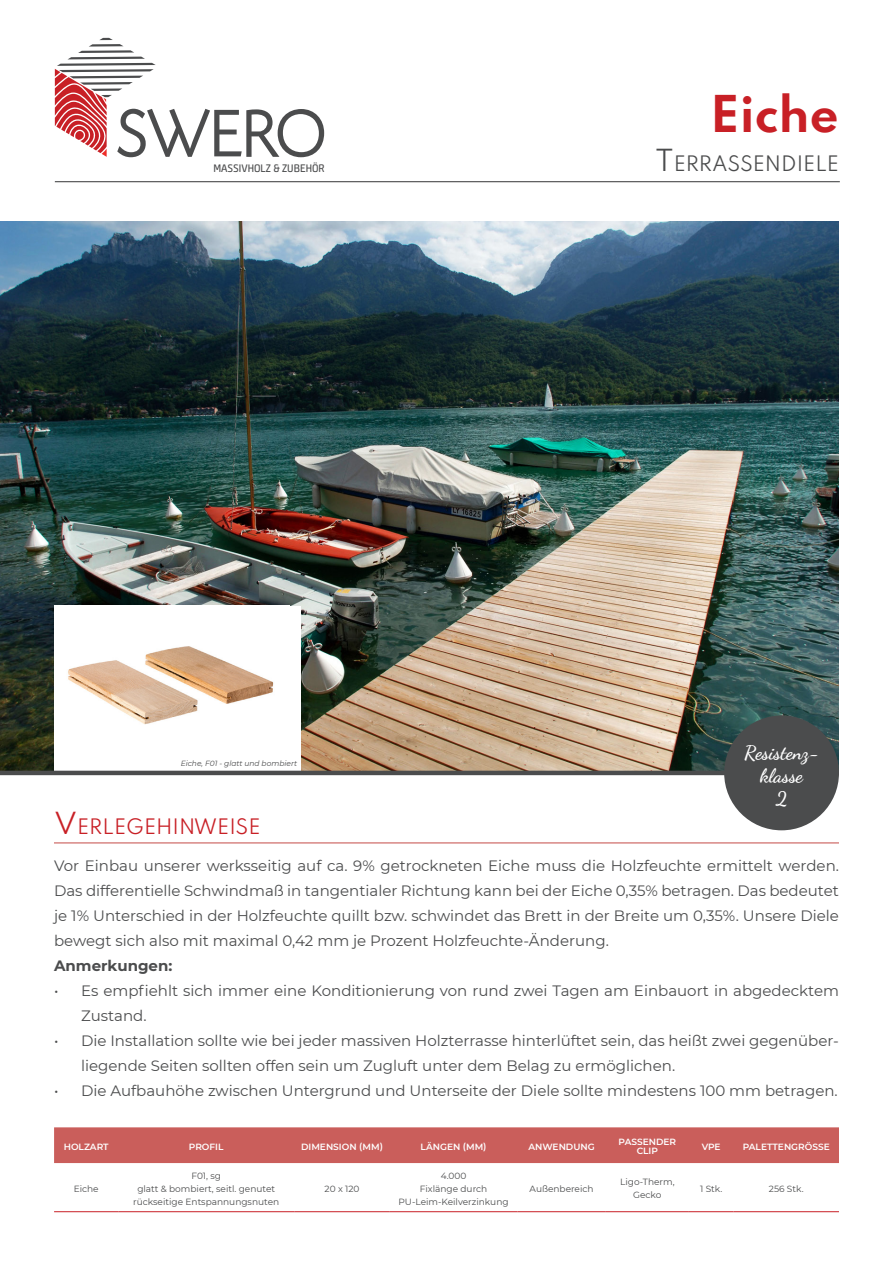
<style>
.page{position:relative;width:893px;height:1263px;background:#fff}
.page>*{position:absolute;margin:0;border:0;box-sizing:border-box;transform-origin:0 0}
.t1{font:700 45px "Spartan";color:#c82026}
.t2{font:700 19.5px/23.4px "Dancing Script";color:#fff;text-align:center}
.t3{font:18.9px "Spartan";color:#c82026}
.t4{font:18.9px "Spartan";color:#4b4c4d}
.t5{font:15px/24.9px "Montserrat";color:#4b4c4d}
.t6{font:700 15px "Montserrat";color:#4b4c4d}
.t7{font:12.3px "Neuron";color:#4b4c4d}
.tabel{font:9px/13px "Montserrat";color:#4b4c4d;text-align:center}
.tabeli_pealkiri{font:600 9px/9.8px "Montserrat";color:#fff;text-align:center}
.t8{font:italic 7.5px "Montserrat";color:#4b4c4d}
.s1{font-size:27px}
</style>
<div class="page">
<img style="left:0;top:221px;width:839px;height:550px">
<div style="left:54px;top:606px;width:247px;height:168px;background:#fff"></div>
<img style="left:68px;top:646px;width:206px;height:79px">
<hr style="left:54px;top:842px;width:785px;height:1px;background:#ca5e5b">
<hr style="left:55px;top:181px;width:785px;height:1px;background:#4b4c4d">
<div style="left:54px;top:1127px;width:785px;height:36px;background:#ca5e5b"></div>
<hr style="left:54px;top:1211px;width:64px;height:1px;background:#c82026">
<hr style="left:118px;top:1211px;width:176px;height:1px;background:#c82026">
<hr style="left:294px;top:1211px;width:96px;height:1px;background:#c82026">
<hr style="left:390px;top:1211px;width:127px;height:1px;background:#c82026">
<hr style="left:517px;top:1211px;width:89px;height:1px;background:#c82026">
<hr style="left:606px;top:1211px;width:83px;height:1px;background:#c82026">
<hr style="left:689px;top:1211px;width:44px;height:1px;background:#c82026">
<hr style="left:733px;top:1211px;width:106px;height:1px;background:#c82026">
<hr style="left:0;top:771px;width:839px;height:4px;background:#4b4c4d">
<div style="left:724px;top:715px;width:115px;height:115px;background:#4b4c4d;border-radius:50%"></div>
<svg style="left:55px;top:38px;width:269px;height:119px"></svg>
<p class="t7" style="left:213px;top:161px;width:113px">MASSIVHOLZ &amp; ZUBEHÖR</p>
<p class="t8" style="left:181px;top:758px;width:118px">Eiche, F01 - glatt und bombiert</p>
<p class="t1" style="left:710px;top:80px;width:130px">Eiche</p>
<p class="t4" style="left:655px;top:149px;width:185px"><span class="s1">T</span>ERRASSENDIELE</p>
<p class="t2" style="left:744px;top:739px;width:76px">Resistenz&shy;klasse<br>2</p>
<p class="t3" style="left:54px;top:812px;width:208px"><span class="s1">V</span>ERLEGEHINWEISE</p>
<p class="t5" style="left:54px;top:853px;width:786px;text-align:justify">Vor Einbau unserer werksseitig auf ca. 9% getrockneten Eiche muss die Holzfeuchte ermittelt werden.<br>Das differentielle Schwindmaß in tangentialer Richtung kann bei der Eiche 0,35% betragen. Das bedeutet je 1% Unterschied in der Holzfeuchte quillt bzw. schwindet das Brett in der Breite um 0,35%. Unsere Diele bewegt sich also mit maximal 0,42 mm je Prozent Holzfeuchte-Änderung.</p>
<p class="t6" style="left:54px;top:955px;width:120px">Anmerkungen:</p>
<p class="t5" style="left:81px;top:977px;width:759px;text-indent:-27px">• Es empfiehlt sich immer eine Konditionierung von rund zwei Tagen am Einbauort in abgedecktem<br>Zustand.</p>
<p class="t5" style="left:81px;top:1027px;width:759px;text-indent:-27px">• Die Installation sollte wie bei jeder massiven Holzterrasse hinterlüftet sein, das heißt zwei gegenüber&shy;liegende Seiten sollten offen sein um Zugluft unter dem Belag zu ermöglichen.</p>
<p class="t5" style="left:54px;top:1077px;width:785px">• Die Aufbauhöhe zwischen Untergrund und Unterseite der Diele sollte mindestens 100 mm betragen.</p>
<p class="tabeli_pealkiri" style="left:64px;top:1141px;width:46px">HOLZART</p>
<p class="tabeli_pealkiri" style="left:189px;top:1141px;width:36px">PROFIL</p>
<p class="tabeli_pealkiri" style="left:301px;top:1141px;width:83px">DIMENSION (MM)</p>
<p class="tabeli_pealkiri" style="left:421px;top:1141px;width:68px">LÄNGEN (MM)</p>
<p class="tabeli_pealkiri" style="left:528px;top:1141px;width:68px">ANWENDUNG</p>
<p class="tabeli_pealkiri" style="left:619px;top:1136px;width:59px">PASSENDER<br>CLIP</p>
<p class="tabeli_pealkiri" style="left:702px;top:1141px;width:20px">VPE</p>
<p class="tabeli_pealkiri" style="left:743px;top:1141px;width:88px">PALETTENGRÖSSE</p>
<p class="tabel" style="left:74px;top:1181px;width:26px">Eiche</p>
<p class="tabel" style="left:191px;top:1168px;width:31px">F01, sg</p>
<p class="tabel" style="left:137px;top:1181px;width:139px">glatt &amp; bombiert, seitl. genutet</p>
<p class="tabel" style="left:133px;top:1194px;width:147px">rückseitige Entspannungsnuten</p>
<p class="tabel" style="left:420px;top:1168px;width:69px">4.000<br>Fixlänge durch</p>
<p class="tabel" style="left:399px;top:1194px;width:112px">PU-Leim-Keilverzinkung</p>
<p class="tabel" style="left:620px;top:1175px;width:56px">Ligo-Therm,</p>
<p class="tabel" style="left:633px;top:1188px;width:30px">Gecko</p>
<p class="tabel" style="left:530px;top:1181px;width:65px">Außenbereich</p>
<p class="tabel" style="left:700px;top:1181px;width:24px">1 Stk.</p>
<p class="tabel" style="left:769px;top:1181px;width:36px">256 Stk.</p>
<p class="tabel" style="left:325px;top:1181px;width:36px">20 x 120</p>
</div>
